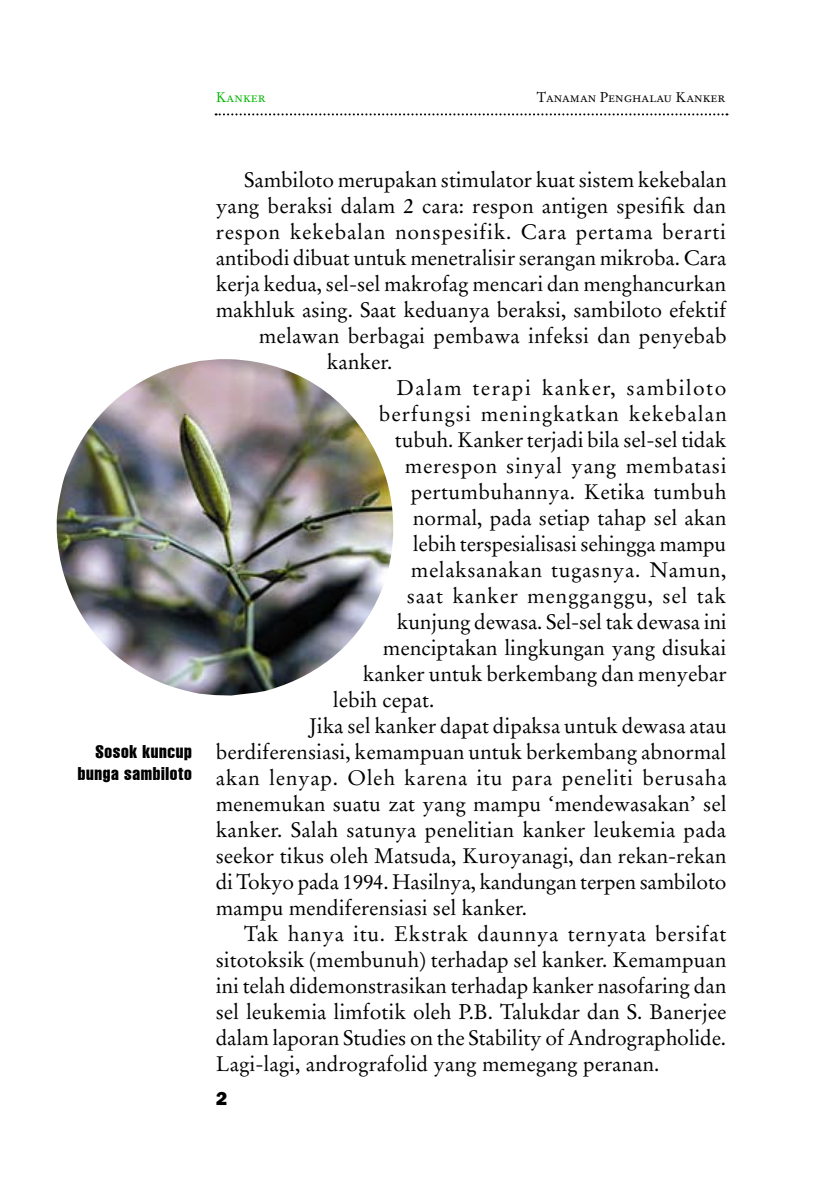
<style>
.page{position:relative;width:840px;height:1191px;background:#fff}
.page>*{position:absolute;margin:0;border:0;box-sizing:border-box;transform-origin:0 0}
.t1{font:21px "Stempel Garamond";color:#000}
.t2{font:21px "Stempel Garamond";letter-spacing:.035em;color:#000}
.t3{font:21px "Stempel Garamond";letter-spacing:.03em;color:#000}
.t4{font:21px "Stempel Garamond";letter-spacing:.045em;color:#000}
.t5{font:21px "Stempel Garamond";letter-spacing:.065em;color:#000}
.t6{font:21px "Stempel Garamond";letter-spacing:.025em;color:#000}
.t7{font:extra-condensed 18px/22px "Helvetica";letter-spacing:.035em;color:#000;text-align:right}
.t8{font:800 16px "Franklin";color:#000}
.t9{font:14px "Stempel Garamond Roman SC";color:#000}
.t10{font:14px "Stempel Garamond Roman SC";color:#00b700}
</style>
<div class="page">
<svg style="left:215px;top:113px;width:512px;height:2px"></svg>
<img style="left:57px;top:359px;width:337px;height:336px">
<p class="t10" style="left:216px;top:89px;width:51px">Kanker</p>
<p class="t9" style="left:536px;top:89px;width:190px">Tanaman Penghalau Kanker</p>
<p class="t7" style="left:78px;top:740px;width:115px">Sosok kuncup bunga sambiloto</p>
<p class="t1" style="left:244px;top:167px;width:484px">Sambiloto merupakan stimulator kuat sistem kekebalan</p>
<p class="t1" style="left:215px;top:193px;width:511px">yang beraksi dalam 2 cara: respon antigen spesifik dan</p>
<p class="t2" style="left:215px;top:219px;width:511px">respon kekebalan nonspesifik. Cara pertama berarti</p>
<p class="t1" style="left:215px;top:245px;width:512px">antibodi dibuat untuk menetralisir serangan mikroba. Cara</p>
<p class="t1" style="left:215px;top:271px;width:511px">kerja kedua, sel-sel makrofag mencari dan menghancurkan</p>
<p class="t1" style="left:215px;top:297px;width:512px">makhluk asing. Saat keduanya beraksi, sambiloto efektif</p>
<p class="t1" style="left:258px;top:323px;width:469px">melawan berbagai pembawa infeksi dan penyebab</p>
<p class="t1" style="left:326px;top:349px;width:67px">kanker.</p>
<p class="t5" style="left:396px;top:375px;width:331px">Dalam terapi kanker, sambiloto</p>
<p class="t4" style="left:378px;top:401px;width:349px">berfungsi meningkatkan kekebalan</p>
<p class="t1" style="left:394px;top:427px;width:333px">tubuh. Kanker terjadi bila sel-sel tidak</p>
<p class="t3" style="left:404px;top:453px;width:323px">merespon sinyal yang membatasi</p>
<p class="t1" style="left:410px;top:479px;width:317px">pertumbuhannya. Ketika tumbuh</p>
<p class="t1" style="left:412px;top:505px;width:315px">normal, pada setiap tahap sel akan</p>
<p class="t1" style="left:412px;top:531px;width:314px">lebih terspesialisasi sehingga mampu</p>
<p class="t6" style="left:410px;top:557px;width:317px">melaksanakan tugasnya. Namun,</p>
<p class="t2" style="left:407px;top:583px;width:320px">saat kanker mengganggu, sel tak</p>
<p class="t1" style="left:397px;top:609px;width:331px">kunjung dewasa. Sel-sel tak dewasa ini</p>
<p class="t1" style="left:383px;top:635px;width:345px">menciptakan lingkungan yang disukai</p>
<p class="t1" style="left:363px;top:661px;width:365px">kanker untuk berkembang dan menyebar</p>
<p class="t1" style="left:333px;top:687px;width:103px">lebih cepat.</p>
<p class="t1" style="left:309px;top:713px;width:419px">Jika sel kanker dapat dipaksa untuk dewasa atau</p>
<p class="t1" style="left:215px;top:739px;width:512px">berdiferensiasi, kemampuan untuk berkembang abnormal</p>
<p class="t2" style="left:215px;top:765px;width:512px">akan lenyap. Oleh karena itu para peneliti berusaha</p>
<p class="t1" style="left:215px;top:791px;width:512px">menemukan suatu zat yang mampu ‘mendewasakan’ sel</p>
<p class="t1" style="left:215px;top:817px;width:511px">kanker. Salah satunya penelitian kanker leukemia pada</p>
<p class="t1" style="left:215px;top:843px;width:512px">seekor tikus oleh Matsuda, Kuroyanagi, dan rekan-rekan</p>
<p class="t1" style="left:215px;top:869px;width:512px">di Tokyo pada 1994. Hasilnya, kandungan terpen sambiloto</p>
<p class="t1" style="left:215px;top:895px;width:313px">mampu mendiferensiasi sel kanker.</p>
<p class="t3" style="left:244px;top:921px;width:483px">Tak hanya itu. Ekstrak daunnya ternyata bersifat</p>
<p class="t1" style="left:215px;top:947px;width:512px">sitotoksik (membunuh) terhadap sel kanker. Kemampuan</p>
<p class="t1" style="left:215px;top:973px;width:512px">ini telah didemonstrasikan terhadap kanker nasofaring dan</p>
<p class="t1" style="left:215px;top:999px;width:512px">sel leukemia limfotik oleh P.B. Talukdar dan S. Banerjee</p>
<p class="t1" style="left:215px;top:1025px;width:511px">dalam laporan Studies on the Stability of Andrographolide.</p>
<p class="t1" style="left:215px;top:1051px;width:445px">Lagi-lagi, andrografolid yang memegang peranan.</p>
<p class="t8" style="left:216px;top:1087px;width:13px">2</p>
</div>
